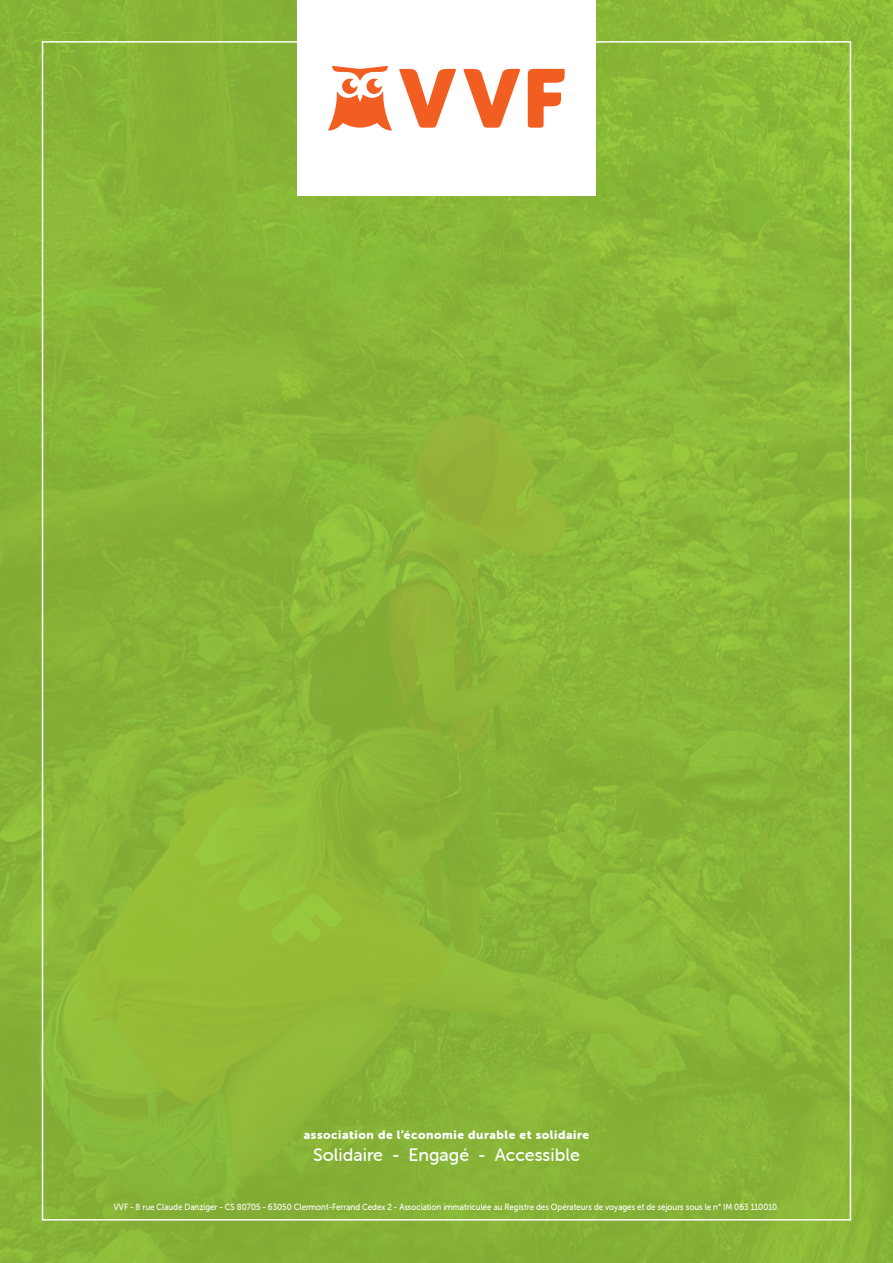
<style>
.page{position:relative;width:893px;height:1263px;background:#fff}
.page>*{position:absolute;margin:0;border:0;box-sizing:border-box;transform-origin:0 0}
.t1{font:18px "Museo Sans Rounded 500";color:#fff}
.t2{font:12px "Museo Sans Rounded 900";letter-spacing:.05em;color:#fff}
.t3{font:9px "Museo Sans Rounded 500";color:#fff;scale:.9 1}
</style>
<div class="page">
<img style="left:0;top:0;width:893px;height:1263px">
<div style="left:297px;top:0;width:299px;height:196px;background:#fff"></div>
<svg style="left:399px;top:69px;width:57px;height:59px"></svg>
<svg style="left:463px;top:69px;width:57px;height:59px"></svg>
<svg style="left:527px;top:69px;width:38px;height:59px"></svg>
<svg style="left:328px;top:66px;width:64px;height:65px"></svg>
<h2 class="t2" style="left:304px;top:1128px;width:287px">association de l’économie durable et solidaire</h2>
<h1 class="t1" style="left:313px;top:1145px;width:268px">Solidaire - Engagé - Accessible</h1>
<p class="t3" style="left:114px;top:1202px;width:740px">VVF - 8 rue Claude Danziger - CS 80705 - 63050 Clermont-Ferrand Cedex 2 - Association immatriculée au Registre des Opérateurs de voyages et de séjours sous le n° IM 063 110010.</p>
</div>
